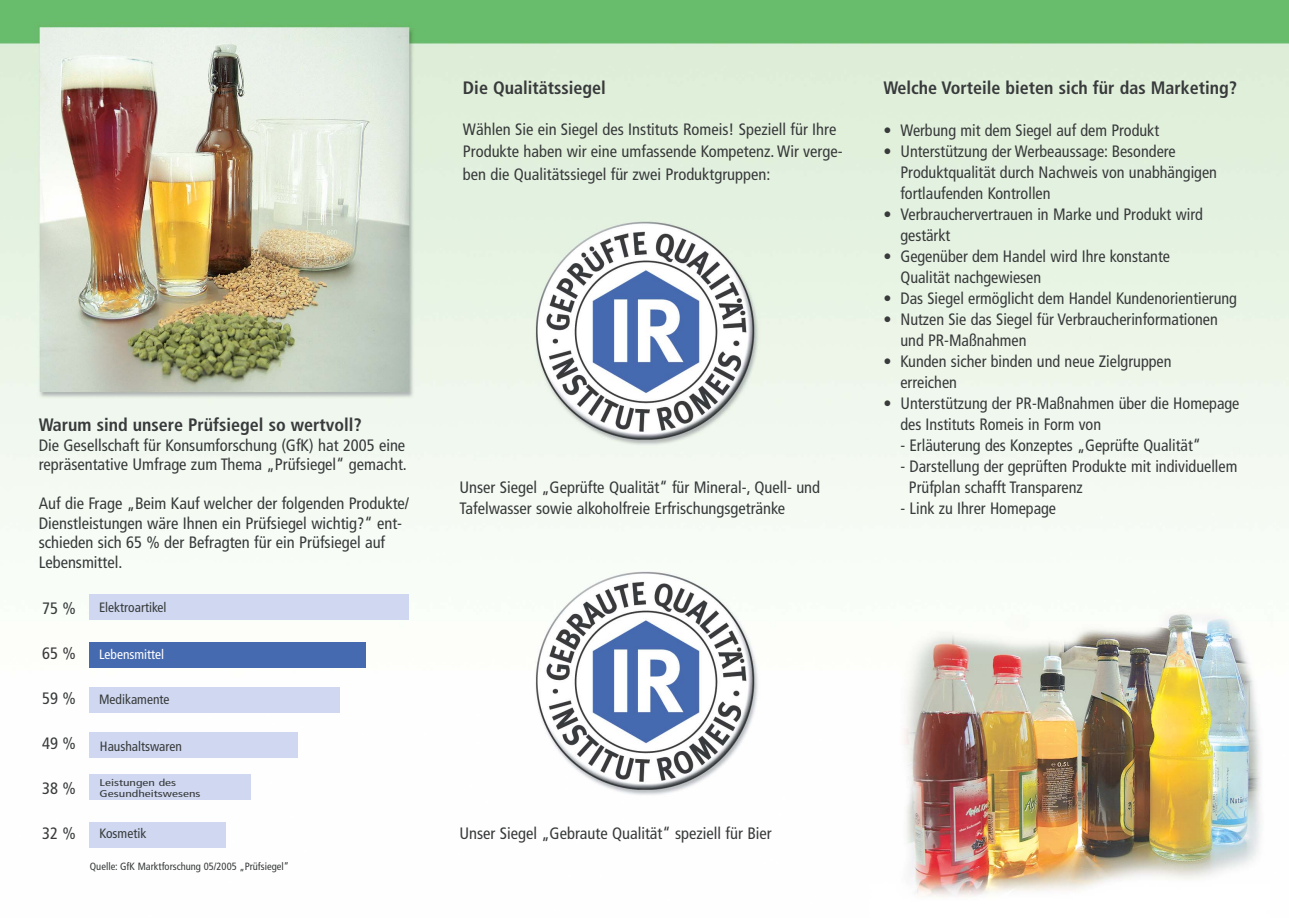
<style>
.page{position:relative;width:1289px;height:918px;background:#fff}
.page>*{position:absolute;margin:0;border:0;box-sizing:border-box;transform-origin:0 0}
.t1{font:700 condensed 18px "Frutiger";color:#383a3b}
.t2{font:condensed 16.5px/21px "Frutiger";color:#383a3b}
.t3{font:condensed 13.5px "Frutiger";color:#383a3b}
.t4{font:condensed 13.5px "Frutiger";color:#fff}
.t5{font:condensed 10.5px "Frutiger";color:#383a3b}
.t6{font:condensed 9.75px/10.9px "Frutiger";color:#383a3b;scale:1.38 1}
</style>
<div class="page">
<img style="left:0;top:0;width:1288px;height:897px">
<div style="left:89px;top:594px;width:319px;height:25px;background:#cfd8f0"></div>
<div style="left:89px;top:642px;width:277px;height:26px;background:#466aaf"></div>
<div style="left:89px;top:687px;width:251px;height:26px;background:#cfd8f0"></div>
<div style="left:89px;top:733px;width:209px;height:25px;background:#cfd8f0"></div>
<div style="left:89px;top:775px;width:162px;height:25px;background:#cfd8f0"></div>
<div style="left:89px;top:822px;width:136px;height:25px;background:#cfd8f0"></div>
<p class="t1" style="left:39px;top:418px;width:325px">Warum sind unsere Prüfsiegel so wertvoll?</p>
<p class="t2" style="left:39px;top:437px;width:370px;line-height:19.5px">Die Gesellschaft für Konsumforschung (GfK) hat 2005 eine repräsentative Umfrage zum Thema „Prüfsiegel“ gemacht.</p>
<p class="t2" style="left:39px;top:496px;width:372px;line-height:19.5px">Auf die Frage „Beim Kauf welcher der folgenden Produkte/ Dienstleistungen wäre Ihnen ein Prüfsiegel wichtig?“ ent&shy;schieden sich 65 % der Befragten für ein Prüfsiegel auf Lebensmittel.</p>
<p class="t2" style="left:42px;top:599px;width:35px">75 %</p>
<p class="t2" style="left:42px;top:644px;width:35px">65 %</p>
<p class="t2" style="left:42px;top:689px;width:35px">59 %</p>
<p class="t2" style="left:42px;top:734px;width:35px">49 %</p>
<p class="t2" style="left:42px;top:779px;width:35px">38 %</p>
<p class="t2" style="left:42px;top:824px;width:35px">32 %</p>
<p class="t3" style="left:99px;top:603px;width:69px">Elektroartikel</p>
<p class="t4" style="left:99px;top:649px;width:67px">Lebensmittel</p>
<p class="t3" style="left:99px;top:695px;width:72px">Medikamente</p>
<p class="t3" style="left:100px;top:741px;width:83px">Haushaltswaren</p>
<p class="t6" style="left:100px;top:778px;width:75px">Leistungen des<br>Gesundheitswesens</p>
<p class="t3" style="left:100px;top:828px;width:48px">Kosmetik</p>
<p class="t5" style="left:90px;top:862px;width:201px">Quelle: GfK Marktforschung 05/2005 „Prüfsiegel”</p>
<p class="t1" style="left:463px;top:81px;width:144px">Die Qualitätssiegel</p>
<p class="t2" style="left:463px;top:120px;width:381px;line-height:22.5px">Wählen Sie ein Siegel des Instituts Romeis! Speziell für Ihre<br>Produkte haben wir eine umfassende Kompetenz. Wir verge&shy;ben die Qualitätssiegel für zwei Produktgruppen:</p>
<p class="t2" style="left:459px;top:478px;width:362px">Unser Siegel „Geprüfte Qualität“ für Mineral-, Quell- und<br>Tafelwasser sowie alkoholfreie Erfrischungsgetränke</p>
<p class="t1" style="left:883px;top:81px;width:355px">Welche Vorteile bieten sich für das Marketing?</p>
<p class="t2" style="left:883px;top:122px;width:277px">• Werbung mit dem Siegel auf dem Produkt</p>
<p class="t2" style="left:900px;top:143px;width:318px;text-indent:-17px">• Unterstützung der Werbeaussage: Besondere<br>Produktqualität durch Nachweis von unabhängigen fortlaufenden Kontrollen</p>
<p class="t2" style="left:900px;top:206px;width:304px;text-indent:-17px">• Verbrauchervertrauen in Marke und Produkt wird gestärkt</p>
<p class="t2" style="left:900px;top:248px;width:271px;text-indent:-17px">• Gegenüber dem Handel wird Ihre konstante<br>Qualität nachgewiesen</p>
<p class="t2" style="left:883px;top:290px;width:355px">• Das Siegel ermöglicht dem Handel Kundenorientierung</p>
<p class="t2" style="left:900px;top:311px;width:319px;text-indent:-17px">• Nutzen Sie das Siegel für Verbraucherinformationen und PR-Maßnahmen</p>
<p class="t2" style="left:900px;top:353px;width:272px;text-indent:-17px">• Kunden sicher binden und neue Zielgruppen erreichen</p>
<p class="t2" style="left:900px;top:395px;width:340px;text-indent:-17px">• Unterstützung der PR-Maßnahmen über die Homepage des Instituts Romeis in Form von</p>
<p class="t2" style="left:900px;top:437px;width:302px">- Erläuterung des Konzeptes „Geprüfte Qualität“</p>
<p class="t2" style="left:909px;top:458px;width:330px;text-indent:-9px">- Darstellung der geprüften Produkte mit individuellem<br>Prüfplan schafft Transparenz</p>
<p class="t2" style="left:900px;top:500px;width:157px">- Link zu Ihrer Homepage</p>
<p class="t2" style="left:459px;top:825px;width:314px">Unser Siegel „Gebraute Qualität“ speziell für Bier</p>
</div>
